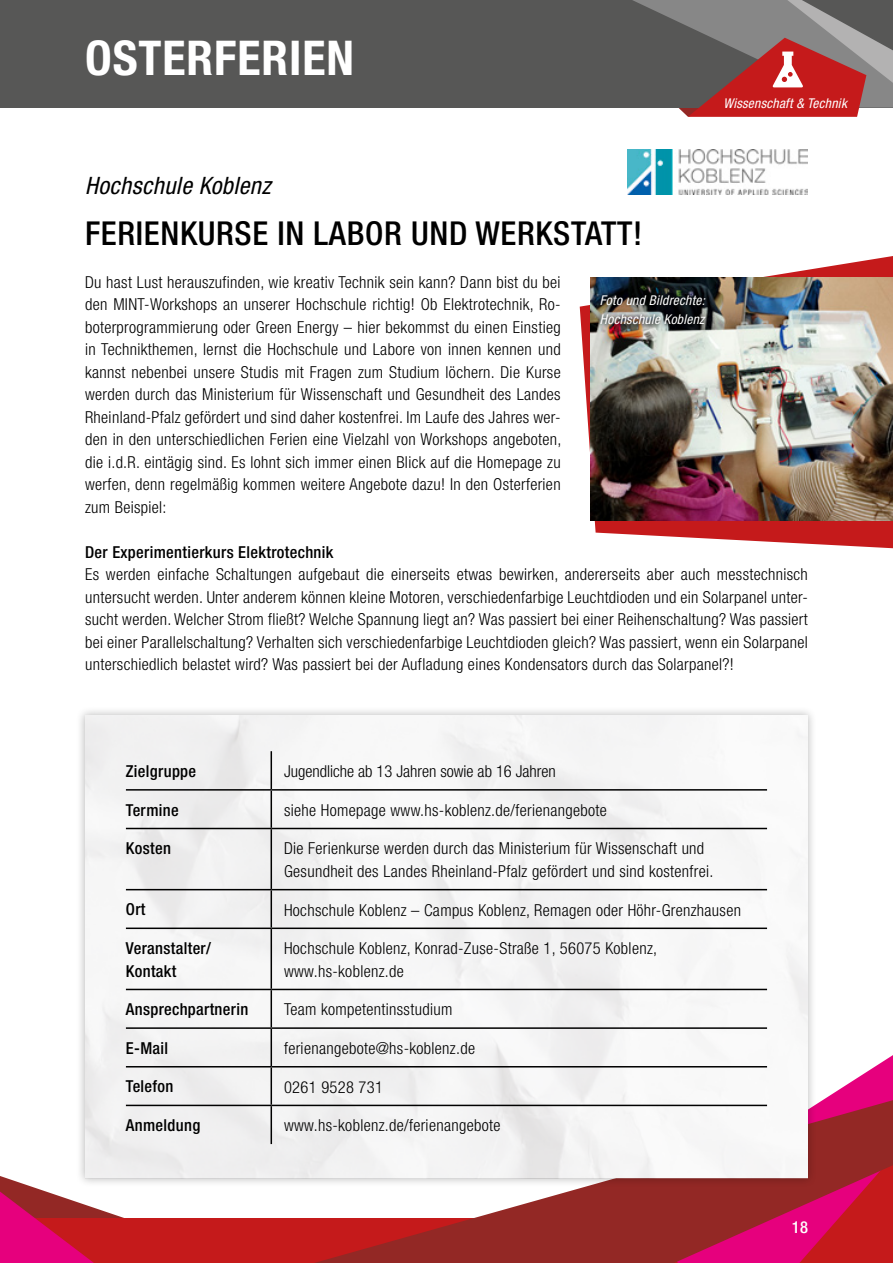
<style>
.page{position:relative;width:893px;height:1263px;background:#fff}
.page>*{position:absolute;margin:0;border:0;box-sizing:border-box;transform-origin:0 0}
.t1{font:700 condensed 48px "Helvetica Neue";letter-spacing:.02em;color:#fff}
.t2{font:500 condensed 33px "Helvetica Neue";letter-spacing:.02em;color:#000}
.t3{font:italic condensed 24px "Helvetica Neue";letter-spacing:.02em;color:#000}
.t4{font:300 condensed 16.5px/22.5px "Helvetica Neue";letter-spacing:.02em;color:#000;text-align:justify}
.t5{font:500 condensed 16.5px/22.5px "Helvetica Neue";letter-spacing:.02em;color:#000}
.t6{font:300 condensed 16.5px "Helvetica Neue";color:#000}
.t7{font:500 condensed 16.5px "Helvetica Neue";color:#fff}
.t8{font:italic condensed 13.5px/19.5px "Helvetica Neue";letter-spacing:.02em;color:#fff}
</style>
<div class="page">
<div style="left:0;top:0;width:893px;height:108px;background:#575756"></div>
<div style="left:0;top:1218px;width:893px;height:45px;background:#c51a1b"></div>
<svg style="left:849px;top:1055px;width:44px;height:28px"></svg>
<svg style="left:315px;top:1083px;width:578px;height:180px;fill:#932825"></svg>
<svg style="left:0;top:1176px;width:124px;height:87px"></svg>
<svg style="left:627px;top:0;width:266px;height:162px"></svg>
<svg style="left:580px;top:256px;width:313px;height:292px"></svg>
<img style="left:590px;top:278px;width:303px;height:242px">
<div style="left:595px;top:291px;width:114px;height:37px;background:#000;opacity:.85"></div>
<img style="left:628px;top:149px;width:180px;height:45px">
<div style="left:76px;top:706px;width:741px;height:481px;background:#000;opacity:.27"></div>
<img style="left:85px;top:715px;width:723px;height:463px">
<hr style="left:271px;top:751px;width:1px;height:38px;background:#000">
<hr style="left:126px;top:789px;width:145px;height:2px;background:#000">
<hr style="left:271px;top:789px;width:496px;height:2px;background:#000">
<hr style="left:271px;top:791px;width:1px;height:37px;background:#000">
<hr style="left:126px;top:828px;width:145px;height:1px;background:#000">
<hr style="left:271px;top:828px;width:496px;height:1px;background:#000">
<hr style="left:271px;top:829px;width:1px;height:60px;background:#000">
<hr style="left:126px;top:889px;width:145px;height:1px;background:#000">
<hr style="left:271px;top:889px;width:496px;height:1px;background:#000">
<hr style="left:271px;top:890px;width:1px;height:37px;background:#000">
<hr style="left:126px;top:927px;width:145px;height:2px;background:#000">
<hr style="left:271px;top:927px;width:496px;height:2px;background:#000">
<hr style="left:271px;top:929px;width:1px;height:60px;background:#000">
<hr style="left:126px;top:989px;width:145px;height:1px;background:#000">
<hr style="left:271px;top:989px;width:496px;height:1px;background:#000">
<hr style="left:271px;top:990px;width:1px;height:37px;background:#000">
<hr style="left:126px;top:1027px;width:145px;height:2px;background:#000">
<hr style="left:271px;top:1027px;width:496px;height:2px;background:#000">
<hr style="left:271px;top:1029px;width:1px;height:37px;background:#000">
<hr style="left:126px;top:1066px;width:145px;height:1px;background:#000">
<hr style="left:271px;top:1066px;width:496px;height:1px;background:#000">
<hr style="left:271px;top:1067px;width:1px;height:38px;background:#000">
<hr style="left:126px;top:1105px;width:145px;height:1px;background:#000">
<hr style="left:271px;top:1105px;width:496px;height:1px;background:#000">
<hr style="left:271px;top:1106px;width:1px;height:38px;background:#000">
<h1 class="t1" style="left:85px;top:29px;width:271px">OSTERFERIEN</h1>
<p class="t8" style="left:723px;top:93px;width:125px">Wissenschaft &amp; Technik</p>
<h3 class="t3" style="left:85px;top:172px;width:187px">Hochschule Koblenz</h3>
<h2 class="t2" style="left:85px;top:214px;width:559px">FERIENKURSE IN LABOR UND WERKSTATT!</h2>
<p class="t4" style="left:85px;top:270px;width:478px">Du hast Lust herauszufinden, wie kreativ Technik sein kann? Dann bist du bei den MINT-Workshops an unserer Hochschule richtig! Ob Elektrotechnik, Ro&shy;boterprogrammierung oder Green Energy – hier bekommst du einen Einstieg in Technikthemen, lernst die Hochschule und Labore von innen kennen und kannst nebenbei unsere Studis mit Fragen zum Studium löchern. Die Kurse werden durch das Ministerium für Wissenschaft und Gesundheit des Landes Rheinland-Pfalz gefördert und sind daher kostenfrei. Im Laufe des Jahres wer&shy;den in den unterschiedlichen Ferien eine Vielzahl von Workshops angeboten, die i.d.R. eintägig sind. Es lohnt sich immer einen Blick auf die Homepage zu werfen, denn regelmäßig kommen weitere Angebote dazu! In den Osterferien zum Beispiel:</p>
<p class="t5" style="left:85px;top:540px;width:250px">Der Experimentierkurs Elektrotechnik</p>
<p class="t4" style="left:85px;top:563px;width:724px">Es werden einfache Schaltungen aufgebaut die einerseits etwas bewirken, andererseits aber auch messtechnisch untersucht werden. Unter anderem können kleine Motoren, verschiedenfarbige Leuchtdioden und ein Solarpanel unter&shy;sucht werden. Welcher Strom fließt? Welche Spannung liegt an? Was passiert bei einer Reihenschaltung? Was passiert bei einer Parallelschaltung? Verhalten sich verschiedenfarbige Leuchtdioden gleich? Was passiert, wenn ein Solarpanel unterschiedlich belastet wird? Was passiert bei der Aufladung eines Kondensators durch das Solarpanel?!</p>
<p class="t8" style="left:600px;top:290px;width:107px">Foto und Bildrechte:<br>Hochschule Koblenz</p>
<p class="t5" style="left:126px;top:759px;width:72px">Zielgruppe</p>
<p class="t6" style="left:284px;top:762px;width:273px">Jugendliche ab 13 Jahren sowie ab 16 Jahren</p>
<p class="t5" style="left:126px;top:798px;width:54px">Termine</p>
<p class="t4" style="left:284px;top:798px;width:324px">siehe Homepage www.hs-koblenz.de/ferienangebote</p>
<p class="t5" style="left:126px;top:837px;width:47px">Kosten</p>
<p class="t4" style="left:284px;top:837px;width:431px">Die Ferienkurse werden durch das Ministerium für Wissenschaft und<br>Gesundheit des Landes Rheinland-Pfalz gefördert und sind kostenfrei.</p>
<p class="t5" style="left:126px;top:898px;width:21px">Ort</p>
<p class="t4" style="left:284px;top:898px;width:458px">Hochschule Koblenz – Campus Koblenz, Remagen oder Höhr-Grenzhausen</p>
<p class="t5" style="left:126px;top:937px;width:87px">Veranstalter/<br>Kontakt</p>
<p class="t4" style="left:284px;top:937px;width:375px">Hochschule Koblenz, Konrad-Zuse-Straße 1, 56075 Koblenz, www.hs-koblenz.de</p>
<p class="t5" style="left:126px;top:998px;width:124px">Ansprechpartnerin</p>
<p class="t4" style="left:284px;top:998px;width:170px">Team kompetentinsstudium</p>
<p class="t5" style="left:126px;top:1036px;width:44px">E-Mail</p>
<p class="t4" style="left:284px;top:1037px;width:192px">ferienangebote@hs-koblenz.de</p>
<p class="t5" style="left:126px;top:1075px;width:49px">Telefon</p>
<p class="t4" style="left:284px;top:1075px;width:100px">0261 9528 731</p>
<p class="t5" style="left:126px;top:1114px;width:76px">Anmeldung</p>
<p class="t4" style="left:284px;top:1114px;width:218px">www.hs-koblenz.de/ferienangebote</p>
<p class="t7" style="left:792px;top:1217px;width:18px">18</p>
</div>
